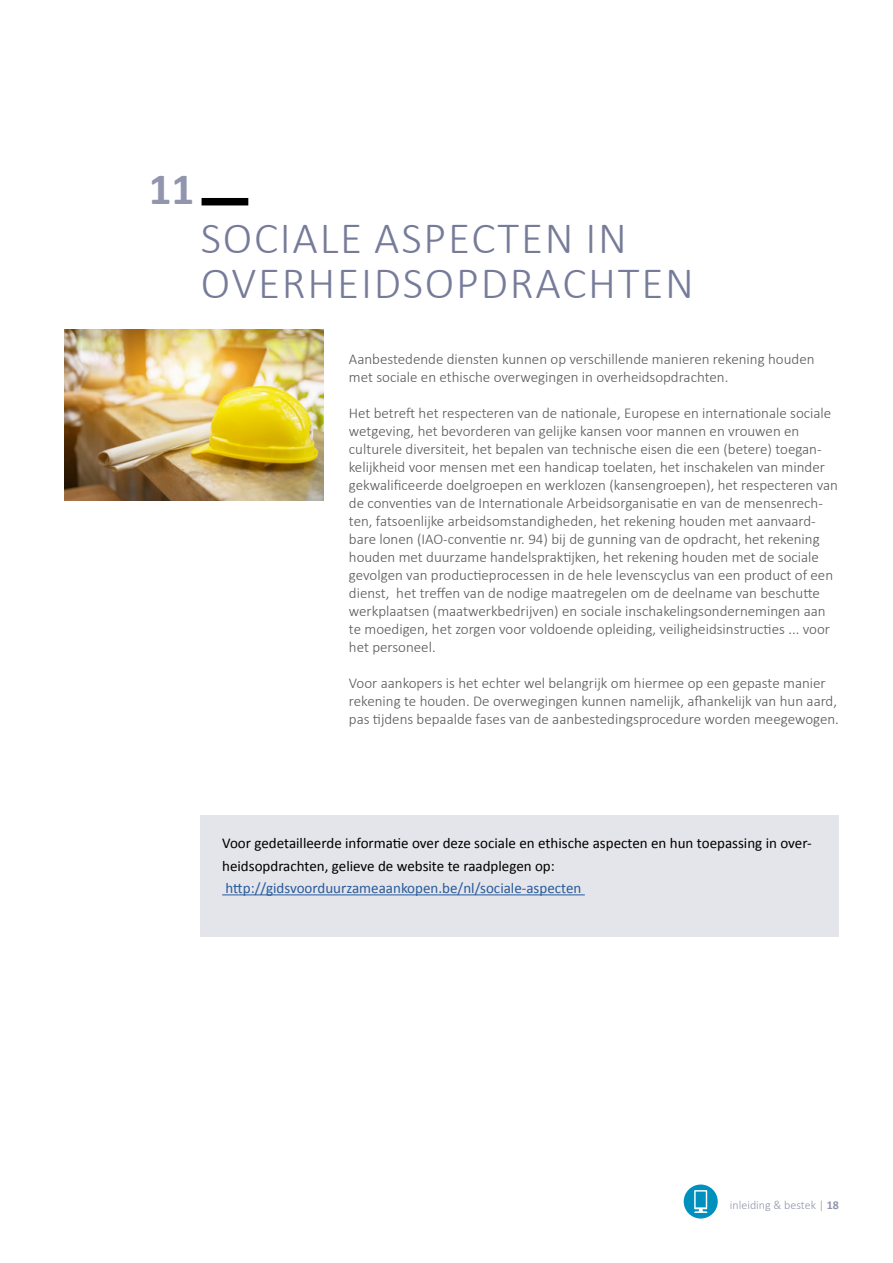
<style>
.page{position:relative;width:893px;height:1263px;background:#fff}
.page>*{position:absolute;margin:0;border:0;box-sizing:border-box;transform-origin:0 0}
.t1{font:300 45px/45px "Calibri";letter-spacing:.04em;color:#767b99}
.t2{font:700 45px "Calibri";color:#9195ad}
.t3{font:300 15px/18px "Calibri";color:#575756}
.t4{font:15px/22.5px "Calibri";color:#000}
.t5{font:15px "Calibri";color:#275b9b}
.t6{font:300 12px "Calibri";color:#9195ad}
.s1{font-weight:700}
</style>
<div class="page">
<div style="left:684px;top:1184px;width:34px;height:34px;background:#0090bd;border-radius:50%"></div>
<svg style="left:694px;top:1190px;width:13px;height:23px"></svg>
<div style="left:202px;top:198px;width:46px;height:7px;background:#000"></div>
<img style="left:64px;top:329px;width:260px;height:171px">
<div style="left:201px;top:816px;width:638px;height:121px;background:#e4e4eb"></div>
<hr style="left:222px;top:894px;width:363px;height:1px;background:#275b9b">
<h1 class="t2" style="left:149px;top:160px;width:47px">11</h1>
<h1 class="t1" style="left:201px;top:214px;width:495px">SOCIALE ASPECTEN IN<br>OVERHEIDSOPDRACHTEN</h1>
<p class="t3" style="left:349px;top:349px;width:467px">Aanbestedende diensten kunnen op verschillende manieren rekening houden met sociale en ethische overwegingen in overheidsopdrachten.</p>
<p class="t3" style="left:349px;top:403px;width:491px">Het betreft het respecteren van de nationale, Europese en internationale sociale wetgeving, het bevorderen van gelijke kansen voor mannen en vrouwen en culturele diversiteit, het bepalen van technische eisen die een (betere) toegan&shy;kelijkheid voor mensen met een handicap toelaten, het inschakelen van minder gekwalificeerde doelgroepen en werklozen (kansengroepen), het respecteren van de conventies van de Internationale Arbeidsorganisatie en van de mensenrech&shy;ten, fatsoenlijke arbeidsomstandigheden, het rekening houden met aanvaard&shy;bare lonen (IAO-conventie nr. 94) bij de gunning van de opdracht, het rekening houden met duurzame handelspraktijken, het rekening houden met de sociale gevolgen van productieprocessen in de hele levenscyclus van een product of een dienst, het treffen van de nodige maatregelen om de deelname van beschutte werkplaatsen (maatwerkbedrijven) en sociale inschakelingsondernemingen aan te moedigen, het zorgen voor voldoende opleiding, veiligheidsinstructies ... voor het personeel.</p>
<p class="t3" style="left:349px;top:673px;width:492px">Voor aankopers is het echter wel belangrijk om hiermee op een gepaste manier rekening te houden. De overwegingen kunnen namelijk, afhankelijk van hun aard, pas tijdens bepaalde fases van de aanbestedingsprocedure worden meegewogen.</p>
<p class="t4" style="left:222px;top:832px;width:591px">Voor gedetailleerde informatie over deze sociale en ethische aspecten en hun toepassing in over&shy;heidsopdrachten, gelieve de website te raadplegen op:</p>
<p class="t5" style="left:226px;top:879px;width:357px">http://gidsvoorduurzameaankopen.be/nl/sociale-aspecten</p>
<p class="t6" style="left:730px;top:1197px;width:111px">inleiding &amp; bestek | <span class="s1">18</span></p>
</div>
